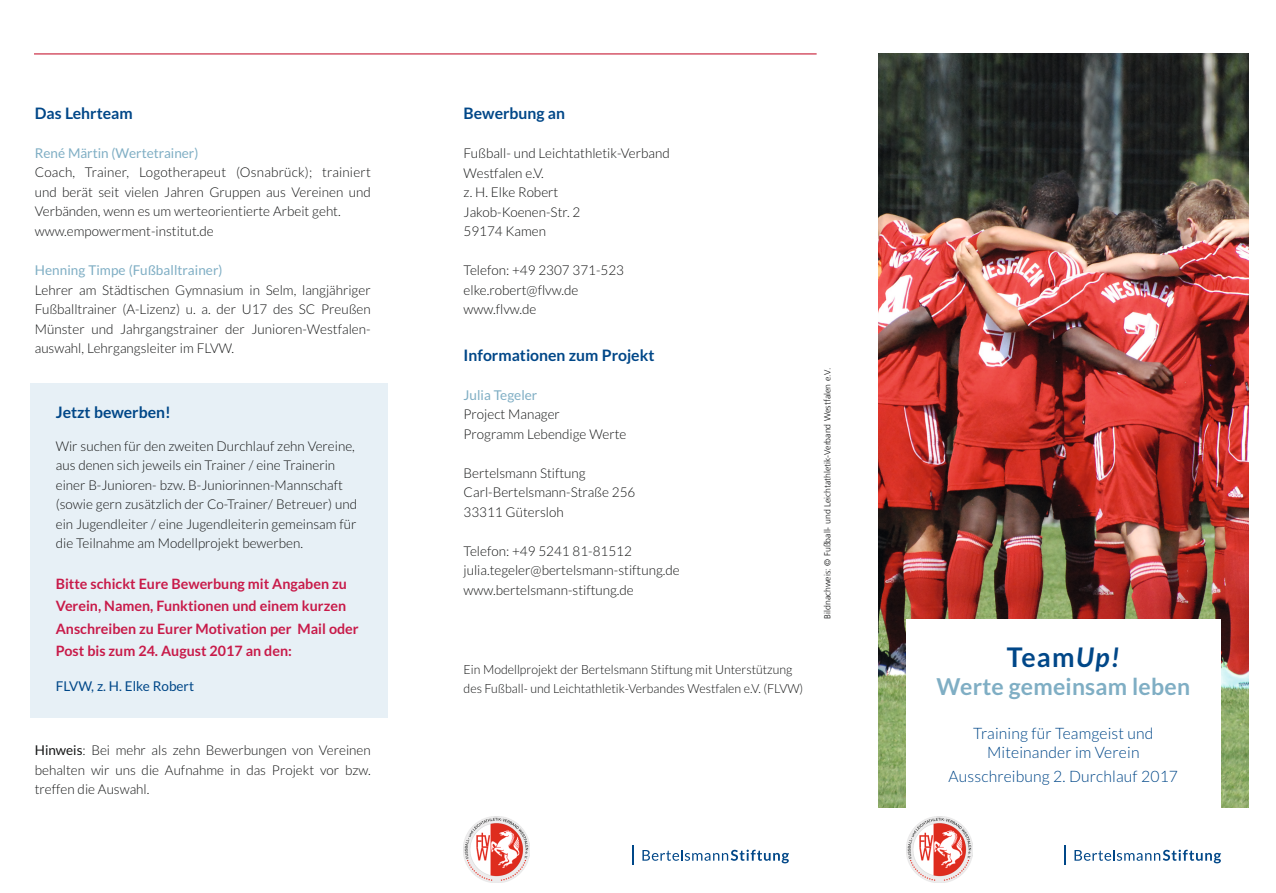
<style>
.page{position:relative;width:1276px;height:893px;background:#fff}
.page>*{position:absolute;margin:0;border:0;box-sizing:border-box;transform-origin:0 0}
.t1{font:700 27px "Lato";color:#004788}
.t2{font:700 23.25px "Lato";letter-spacing:.01em;color:#7faec4}
.t3{font:300 15.75px "Lato";letter-spacing:.01em;color:#004788}
.fließtext{font:700 15.75px "Lato";color:#004788}
.fließ_headline{font:700 15.75px "Lato";color:#004788}
.fließtext-2{font:700 14.25px/22.5px "Lato";color:#c81a49}
.fließ_headline-2{font:300 13.5px/19.5px "Lato";color:#151616;text-align:justify}
.fließtext-3{font:300 13.5px/19.5px "Lato";color:#151616}
.fließ_headline-3{font:13.5px "Lato";color:#7faec4}
.fließtext-4{font:13.5px "Lato";color:#004788}
.fließ_headline-4{font:300 12.6px/18.6px "Lato";color:#151616}
.fließtext-5{font:300 8.7px "Frutiger LT Com";color:#151616}
.s1{font-weight:400}
.s2{font-style:italic}
</style>
<div class="page">
<div style="left:31px;top:383px;width:357px;height:335px;background:#e7f0f6"></div>
<hr style="left:34px;top:53px;width:782px;height:2px;background:#d55669">
<img style="left:878px;top:53px;width:370px;height:754px">
<svg style="left:1074px;top:850px;width:147px;height:13px"></svg>
<svg style="left:1064px;top:846px;width:2px;height:19px"></svg>
<div style="left:906px;top:619px;width:314px;height:197px;background:#fff"></div>
<svg style="left:642px;top:850px;width:147px;height:13px"></svg>
<svg style="left:633px;top:846px;width:1px;height:19px"></svg>
<img style="left:906px;top:816px;width:66px;height:66px">
<img style="left:463px;top:816px;width:67px;height:66px">
<p class="fließ_headline" style="left:35px;top:104px;width:99px">Das Lehrteam</p>
<p class="fließ_headline-3" style="left:35px;top:146px;width:165px">René Märtin (Wertetrainer)</p>
<p class="fließ_headline-2" style="left:35px;top:163px;width:337px">Coach, Trainer, Logotherapeut (Osnabrück); trainiert und berät seit vielen Jahren Gruppen aus Vereinen und Verbänden, wenn es um werteorientierte Arbeit geht.</p>
<p class="fließ_headline-2" style="left:35px;top:221px;width:180px">www.empowerment-institut.de</p>
<p class="fließ_headline-3" style="left:35px;top:263px;width:189px">Henning Timpe (Fußballtrainer)</p>
<p class="fließ_headline-2" style="left:35px;top:280px;width:337px">Lehrer am Städtischen Gymnasium in Selm, langjähriger Fußballtrainer (A-Lizenz) u. a. der U17 des SC Preußen Münster und Jahrgangstrainer der Junioren-Westfalen&shy;auswahl, Lehrgangsleiter im FLVW.</p>
<p class="fließtext" style="left:56px;top:403px;width:116px">Jetzt bewerben!</p>
<p class="fließtext-3" style="left:56px;top:436px;width:303px">Wir suchen für den zweiten Durchlauf zehn Vereine, aus denen sich jeweils ein Trainer / eine Trainerin einer B-Junioren- bzw. B-Juniorinnen-Mannschaft (sowie gern zusätzlich der Co-Trainer/ Betreuer) und ein Jugendleiter / eine Jugendleiterin gemeinsam für die Teilnahme am Modellprojekt bewerben.</p>
<p class="fließtext-2" style="left:56px;top:572px;width:304px">Bitte schickt Eure Bewerbung mit Angaben zu Verein, Namen, Funktionen und einem kurzen Anschreiben zu Eurer Motivation per Mail oder Post bis zum 24. August 2017 an den:</p>
<p class="fließtext-4" style="left:56px;top:678px;width:140px">FLVW, z. H. Elke Robert</p>
<p class="fließtext-3" style="left:35px;top:740px;width:337px;text-align:justify"><span class="s1">Hinweis</span>: Bei mehr als zehn Bewerbungen von Vereinen behalten wir uns die Aufnahme in das Projekt vor bzw. treffen die Auswahl.</p>
<p class="fließtext" style="left:463px;top:104px;width:103px">Bewerbung an</p>
<p class="fließ_headline-2" style="left:463px;top:144px;width:208px">Fußball- und Leichtathletik-Verband</p>
<p class="fließ_headline-2" style="left:463px;top:163px;width:82px">Westfalen e.V.</p>
<p class="fließ_headline-2" style="left:463px;top:183px;width:96px">z. H. Elke Robert</p>
<p class="fließ_headline-2" style="left:463px;top:202px;width:118px">Jakob-Koenen-Str. 2</p>
<p class="fließ_headline-2" style="left:463px;top:222px;width:84px">59174 Kamen</p>
<p class="fließ_headline-2" style="left:463px;top:261px;width:162px">Telefon: +49 2307 371-523</p>
<p class="fließ_headline-2" style="left:463px;top:280px;width:116px">elke.robert@flvw.de</p>
<p class="fließ_headline-2" style="left:463px;top:300px;width:74px">www.flvw.de</p>
<p class="fließtext" style="left:463px;top:346px;width:192px">Informationen zum Projekt</p>
<p class="fließ_headline-3" style="left:463px;top:387px;width:75px">Julia Tegeler</p>
<p class="fließ_headline-2" style="left:463px;top:405px;width:98px">Project Manager</p>
<p class="fließ_headline-2" style="left:463px;top:424px;width:164px">Programm Lebendige Werte</p>
<p class="fließ_headline-2" style="left:463px;top:463px;width:124px">Bertelsmann Stiftung</p>
<p class="fließ_headline-2" style="left:463px;top:483px;width:173px">Carl-Bertelsmann-Straße 256</p>
<p class="fließ_headline-2" style="left:463px;top:502px;width:102px">33311 Gütersloh</p>
<p class="fließ_headline-2" style="left:463px;top:541px;width:170px">Telefon: +49 5241 81-81512</p>
<p class="fließ_headline-2" style="left:463px;top:561px;width:218px">julia.tegeler@bertelsmann-stiftung.de</p>
<p class="fließ_headline-2" style="left:463px;top:580px;width:172px">www.bertelsmann-stiftung.de</p>
<p class="fließ_headline-4" style="left:463px;top:660px;width:341px">Ein Modellprojekt der Bertelsmann Stiftung mit Unterstützung des Fußball- und Leichtathletik-Verbandes Westfalen e.V. (FLVW)</p>
<p class="fließtext-5" style="left:822px;top:619px;width:252px;rotate:-90deg">Bildnachweis: © Fußball- und Leichtathletik-Verband Westfalen e.V.</p>
<p class="t1" style="left:1007px;top:642px;width:114px">Team<span class="s2">Up!</span></p>
<p class="t2" style="left:936px;top:674px;width:255px">Werte gemeinsam leben</p>
<p class="t3" style="left:973px;top:725px;width:182px">Training für Teamgeist und</p>
<p class="t3" style="left:987px;top:744px;width:154px">Miteinander im Verein</p>
<p class="t3" style="left:948px;top:768px;width:231px">Ausschreibung 2. Durchlauf 2017</p>
</div>
